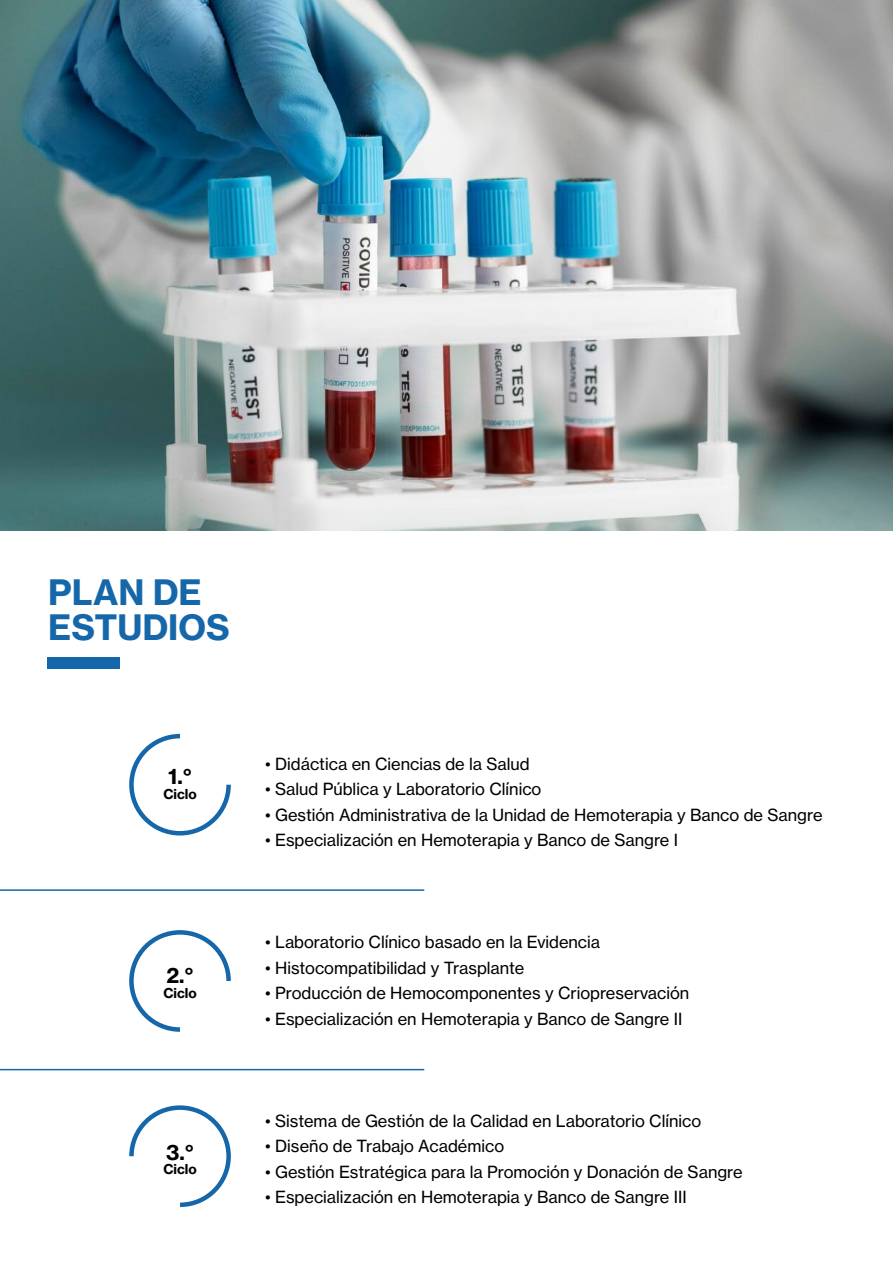
<style>
.page{position:relative;width:893px;height:1263px;background:#fff}
.page>*{position:absolute;margin:0;border:0;box-sizing:border-box;transform-origin:0 0}
.t1{font:34.5px/34.5px "N Haas Grotesk TX Std 75 Bd";color:#1567a9}
.t2{font:21px "N Haas Grotesk TX Std 75 Bd";color:#000}
.t3{font:16.5px "N Haas Grotesk TX Std 55 Rg";color:#000}
.t4{font:13.5px "N Haas Grotesk TX Std 75 Bd";color:#000}
</style>
<div class="page">
<div style="left:47px;top:657px;width:72px;height:11px;background:#1567a9"></div>
<img style="left:0;top:0;width:893px;height:531px">
<svg style="left:129px;top:733px;width:102px;height:103px"></svg>
<svg style="left:129px;top:930px;width:102px;height:102px"></svg>
<svg style="left:129px;top:1105px;width:102px;height:103px"></svg>
<hr style="left:0;top:889px;width:424px;height:2px;background:#1567a9">
<hr style="left:0;top:1069px;width:424px;height:1px;background:#1567a9">
<h1 class="t1" style="left:48px;top:575px;width:183px">PLAN DE<br>ESTUDIOS</h1>
<p class="t2" style="left:168px;top:763px;width:25px">1.°</p>
<p class="t4" style="left:163px;top:785px;width:35px">Ciclo</p>
<p class="t2" style="left:166px;top:962px;width:29px">2.°</p>
<p class="t4" style="left:163px;top:984px;width:35px">Ciclo</p>
<p class="t2" style="left:166px;top:1138px;width:29px">3.°</p>
<p class="t4" style="left:163px;top:1161px;width:35px">Ciclo</p>
<p class="t3" style="left:265px;top:754px;width:266px">• Didáctica en Ciencias de la Salud</p>
<p class="t3" style="left:265px;top:779px;width:278px">• Salud Pública y Laboratorio Clínico</p>
<p class="t3" style="left:265px;top:805px;width:559px">• Gestión Administrativa de la Unidad de Hemoterapia y Banco de Sangre</p>
<p class="t3" style="left:265px;top:830px;width:414px">• Especialización en Hemoterapia y Banco de Sangre I</p>
<p class="t3" style="left:265px;top:932px;width:336px">• Laboratorio Clínico basado en la Evidencia</p>
<p class="t3" style="left:265px;top:958px;width:261px">• Histocompatibilidad y Trasplante</p>
<p class="t3" style="left:265px;top:983px;width:426px">• Producción de Hemocomponentes y Criopreservación</p>
<p class="t3" style="left:265px;top:1008px;width:419px">• Especialización en Hemoterapia y Banco de Sangre II</p>
<p class="t3" style="left:265px;top:1110px;width:438px">• Sistema de Gestión de la Calidad en Laboratorio Clínico</p>
<p class="t3" style="left:265px;top:1136px;width:241px">• Diseño de Trabajo Académico</p>
<p class="t3" style="left:265px;top:1161px;width:479px">• Gestión Estratégica para la Promoción y Donación de Sangre</p>
<p class="t3" style="left:265px;top:1187px;width:423px">• Especialización en Hemoterapia y Banco de Sangre III</p>
</div>
